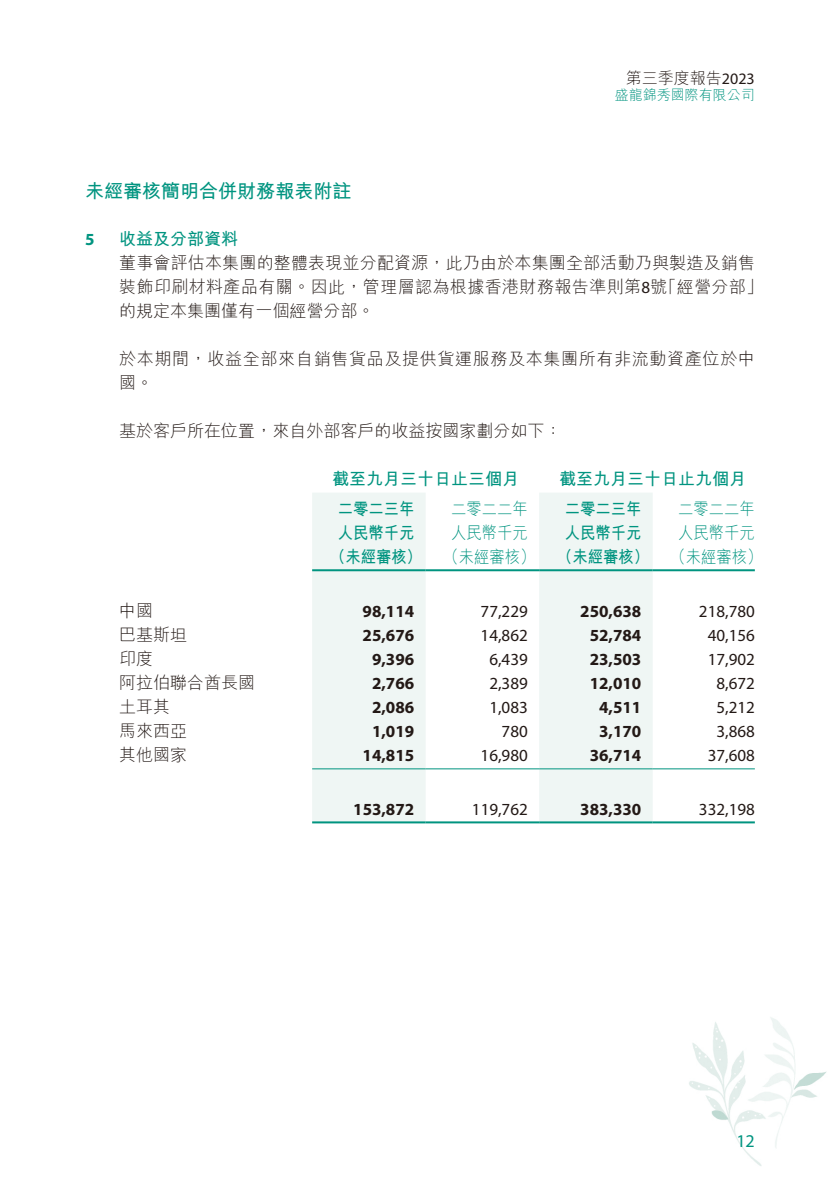
<style>
.page{position:relative;width:840px;height:1191px;background:#fff}
.page>*{position:absolute;margin:0;border:0;box-sizing:border-box;transform-origin:0 0}
.t1{font:700 19px "M Hei HK";color:#009480}
.t2{font:18px "Myriad Pro";color:#009480}
.t3{font:300 17px/24px "M Hei HK";letter-spacing:.01em;color:#231916}
.t4{font:700 17px "Myriad Pro";color:#231916}
.t5{font:17px "Myriad Pro";color:#231916}
.t6{font:300 17px/24px "M Hei HK";letter-spacing:.04em;color:#231916}
.t7{font:300 17px "M Hei HK";color:#009480;scale:.9 1}
.t8{font:700 17px "M Hei HK";color:#009480;scale:.9 1}
.t9{font:700 17px "M Hei HK";color:#009480}
.t10{font:700 17px "Myriad Pro";color:#009480}
.t11{font:300 16px "M Hei HK";color:#231916}
.t12{font:300 14px "M Hei HK";color:#009480}
.s1{font-family:"Myriad Pro";font-weight:400}
</style>
<div class="page">
<img style="left:312px;top:493px;width:515px;height:673px">
<svg style="left:312px;top:493px;width:340px;height:328px;fill:#eff6f4"></svg>
<hr style="left:312px;top:569px;width:113px;height:2px;background:#009480">
<hr style="left:425px;top:569px;width:114px;height:2px;background:#009480">
<hr style="left:539px;top:569px;width:113px;height:2px;background:#009480">
<hr style="left:652px;top:569px;width:102px;height:2px;background:#009480">
<hr style="left:312px;top:768px;width:113px;height:1px;background:#009480">
<hr style="left:425px;top:768px;width:114px;height:1px;background:#009480">
<hr style="left:539px;top:768px;width:113px;height:1px;background:#009480">
<hr style="left:652px;top:768px;width:102px;height:1px;background:#009480">
<hr style="left:312px;top:821px;width:113px;height:2px;background:#009480">
<hr style="left:425px;top:821px;width:114px;height:2px;background:#009480">
<hr style="left:539px;top:821px;width:113px;height:2px;background:#009480">
<hr style="left:652px;top:821px;width:102px;height:2px;background:#009480">
<p class="t1" style="left:85px;top:178px;width:267px">未經審核簡明合併財務報表附註</p>
<p class="t9" style="left:119px;top:226px;width:120px">收益及分部資料</p>
<p class="t10" style="left:85px;top:228px;width:11px">5</p>
<p class="t11" style="left:625px;top:70px;width:130px">第三季度報告<span class="s1">2023</span></p>
<p class="t12" style="left:614px;top:87px;width:141px">盛龍錦秀國際有限公司</p>
<p class="t3" style="left:119px;top:250px;width:645px">董事會評估本集團的整體表現並分配資源，此乃由於本集團全部活動乃與製造及銷售裝飾印刷材料產品有關。因此，管理層認為根據香港財務報告準則第 「號<span class="s1">8</span> 經營分部「的規定本集團僅有一個經營分部。</p>
<p class="t6" style="left:119px;top:346px;width:637px">於本期間，收益全部來自銷售貨品及提供貨運服務及本集團所有非流動資產位於中國。</p>
<p class="t3" style="left:119px;top:418px;width:444px">基於客戶所在位置，來自外部客戶的收益按國家劃分如下：</p>
<p class="t9" style="left:558px;top:466px;width:188px">截至九月三十日止九個月</p>
<p class="t9" style="left:332px;top:466px;width:188px">截至九月三十日止三個月</p>
<p class="t8" style="left:337px;top:496px;width:86px">二零二三年</p>
<p class="t7" style="left:451px;top:500px;width:86px">二零二二年</p>
<p class="t8" style="left:564px;top:496px;width:86px">二零二三年</p>
<p class="t7" style="left:678px;top:500px;width:86px">二零二二年</p>
<p class="t8" style="left:337px;top:520px;width:86px">人民幣千元</p>
<p class="t7" style="left:451px;top:524px;width:86px">人民幣千元</p>
<p class="t8" style="left:564px;top:520px;width:86px">人民幣千元</p>
<p class="t7" style="left:678px;top:524px;width:86px">人民幣千元</p>
<p class="t8" style="left:330px;top:544px;width:104px">（未經審核）</p>
<p class="t7" style="left:443px;top:548px;width:103px">（未經審核）</p>
<p class="t8" style="left:556px;top:544px;width:103px">（未經審核）</p>
<p class="t7" style="left:670px;top:548px;width:103px">（未經審核(</p>
<p class="t3" style="left:119px;top:598px;width:35px">中國</p>
<p class="t4" style="left:362px;top:600px;width:53px">98,114</p>
<p class="t5" style="left:480px;top:601px;width:49px">77,229</p>
<p class="t4" style="left:580px;top:600px;width:63px">250,638</p>
<p class="t5" style="left:698px;top:601px;width:57px">218,780</p>
<p class="t3" style="left:119px;top:622px;width:69px">巴基斯坦</p>
<p class="t4" style="left:362px;top:624px;width:53px">25,676</p>
<p class="t5" style="left:480px;top:625px;width:49px">14,862</p>
<p class="t4" style="left:589px;top:624px;width:53px">52,784</p>
<p class="t5" style="left:707px;top:625px;width:49px">40,156</p>
<p class="t3" style="left:119px;top:646px;width:35px">印度</p>
<p class="t4" style="left:372px;top:648px;width:44px">9,396</p>
<p class="t5" style="left:489px;top:649px;width:40px">6,439</p>
<p class="t4" style="left:589px;top:648px;width:53px">23,503</p>
<p class="t5" style="left:707px;top:649px;width:49px">17,902</p>
<p class="t3" style="left:119px;top:670px;width:137px">阿拉伯聯合酋長國</p>
<p class="t4" style="left:372px;top:672px;width:44px">2,766</p>
<p class="t5" style="left:489px;top:673px;width:40px">2,389</p>
<p class="t4" style="left:589px;top:672px;width:53px">12,010</p>
<p class="t5" style="left:716px;top:673px;width:40px">8,672</p>
<p class="t3" style="left:119px;top:694px;width:52px">土耳其</p>
<p class="t4" style="left:372px;top:696px;width:44px">2,086</p>
<p class="t5" style="left:489px;top:697px;width:40px">1,083</p>
<p class="t4" style="left:598px;top:696px;width:44px">4,511</p>
<p class="t5" style="left:716px;top:697px;width:40px">5,212</p>
<p class="t3" style="left:119px;top:718px;width:69px">馬來西亞</p>
<p class="t4" style="left:372px;top:720px;width:44px">1,019</p>
<p class="t5" style="left:501px;top:721px;width:28px">780</p>
<p class="t4" style="left:598px;top:720px;width:44px">3,170</p>
<p class="t5" style="left:716px;top:721px;width:40px">3,868</p>
<p class="t3" style="left:119px;top:742px;width:69px">其他國家</p>
<p class="t4" style="left:362px;top:744px;width:53px">14,815</p>
<p class="t5" style="left:480px;top:745px;width:49px">16,980</p>
<p class="t4" style="left:589px;top:744px;width:53px">36,714</p>
<p class="t5" style="left:707px;top:745px;width:49px">37,608</p>
<p class="t4" style="left:353px;top:798px;width:63px">153,872</p>
<p class="t5" style="left:471px;top:799px;width:57px">119,762</p>
<p class="t4" style="left:580px;top:798px;width:63px">383,330</p>
<p class="t5" style="left:698px;top:799px;width:57px">332,198</p>
<p class="t2" style="left:736px;top:1129px;width:20px">12</p>
</div>
